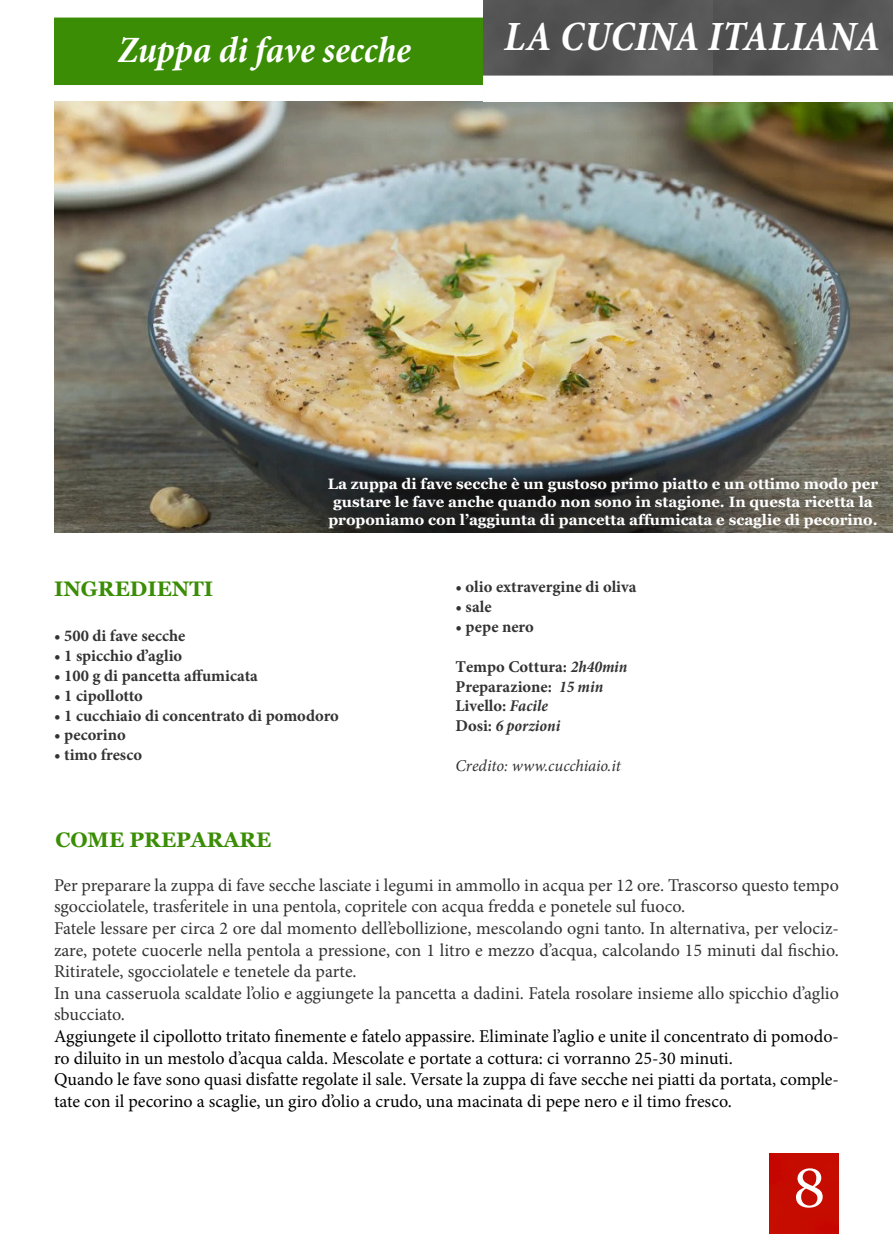
<style>
.page{position:relative;width:893px;height:1234px;background:#fff}
.page>*{position:absolute;margin:0;border:0;box-sizing:border-box;transform-origin:0 0}
.t1{font:54px "Vani";color:#fff}
.t2{font:italic 700 condensed 42px "Minion Pro";color:#fff}
.t3{font:italic 700 condensed 37.5px "Minion Pro";letter-spacing:-.005em;color:#fff}
.t4{font:700 21px "Vani";color:#3a8d04}
.t5{font:18px/21.6px "Minion Pro";color:#333}
.t6{font:18px/21.6px "Minion Pro";color:#000}
.t7{font:700 16.5px "Minion Pro";color:#333}
.t8{font:italic 16.5px "Minion Pro";color:#333}
.t9{font:italic 700 condensed 16.5px "Minion Pro";color:#333}
.t10{font:700 15px/18px "Vani";color:#fff;text-align:center}
.s1{font-style:italic;font-stretch:condensed}
.s2{font-style:normal;font-stretch:normal}
</style>
<div class="page">
<img style="left:54px;top:101px;width:838px;height:431px">
<div style="left:54px;top:18px;width:429px;height:67px;background:#3a8d04"></div>
<div style="left:770px;top:1153px;width:69px;height:80px;background:#c60c00"></div>
<img style="left:712px;top:0;width:181px;height:76px">
<img style="left:483px;top:0;width:229px;height:90px">
<p class="t3" style="left:118px;top:24px;width:295px">Zuppa di fave secche</p>
<p class="t2" style="left:504px;top:7px;width:378px">LA CUCINA ITALIANA</p>
<p class="t10" style="left:328px;top:474px;width:552px">La zuppa di fave secche è un gustoso primo piatto e un ottimo modo per gustare le fave anche quando non sono in stagione. In questa ricetta la proponiamo con l’aggiunta di pancetta affumicata e scaglie di pecorino.</p>
<p class="t4" style="left:54px;top:576px;width:161px">INGREDIENTI</p>
<p class="t7" style="left:54px;top:624px;width:133px">• 500 di fave secche</p>
<p class="t7" style="left:54px;top:644px;width:130px">• 1 spicchio d’aglio</p>
<p class="t7" style="left:54px;top:664px;width:205px">• 100 g di pancetta affumicata</p>
<p class="t7" style="left:54px;top:683px;width:90px">• 1 cipollotto</p>
<p class="t7" style="left:54px;top:703px;width:286px">• 1 cucchiaio di concentrato di pomodoro</p>
<p class="t7" style="left:54px;top:723px;width:73px">• pecorino</p>
<p class="t7" style="left:54px;top:743px;width:90px">• timo fresco</p>
<p class="t4" style="left:55px;top:826px;width:217px">COME PREPARARE</p>
<p class="t7" style="left:455px;top:575px;width:183px">• olio extravergine di oliva</p>
<p class="t7" style="left:455px;top:595px;width:38px">• sale</p>
<p class="t7" style="left:455px;top:615px;width:80px">• pepe nero</p>
<p class="t7" style="left:455px;top:654px;width:173px">Tempo Cottura: <span class="s1">2h40min</span></p>
<p class="t7" style="left:455px;top:674px;width:149px">Preparazione: <span class="s1">15 min</span></p>
<p class="t7" style="left:455px;top:694px;width:94px">Livello: <span class="s1">Facile</span></p>
<p class="t9" style="left:455px;top:714px;width:106px"><span class="s2">Dosi:</span> 6 porzioni</p>
<p class="t8" style="left:455px;top:754px;width:167px">Credito: www.cucchiaio.it</p>
<p class="t5" style="left:54px;top:874px;width:786px">Per preparare la zuppa di fave secche lasciate i legumi in ammollo in acqua per 12 ore. Trascorso questo tempo sgocciolatele, trasferitele in una pentola, copritele con acqua fredda e ponetele sul fuoco.</p>
<p class="t5" style="left:54px;top:917px;width:786px;text-align:justify">Fatele lessare per circa 2 ore dal momento dell’ebollizione, mescolando ogni tanto. In alternativa, per velociz&shy;zare, potete cuocerle nella pentola a pressione, con 1 litro e mezzo d’acqua, calcolando 15 minuti dal fischio.<br>Ritiratele, sgocciolatele e tenetele da parte.</p>
<p class="t5" style="left:54px;top:982px;width:786px">In una casseruola scaldate l’olio e aggiungete la pancetta a dadini. Fatela rosolare insieme allo spicchio d’aglio sbucciato.</p>
<p class="t6" style="left:54px;top:1025px;width:786px">Aggiungete il cipollotto tritato finemente e fatelo appassire. Eliminate l’aglio e unite il concentrato di pomodo&shy;ro diluito in un mestolo d’acqua calda. Mescolate e portate a cottura: ci vorranno 25-30 minuti.</p>
<p class="t6" style="left:54px;top:1068px;width:786px">Quando le fave sono quasi disfatte regolate il sale. Versate la zuppa di fave secche nei piatti da portata, comple&shy;tate con il pecorino a scaglie, un giro d’olio a crudo, una macinata di pepe nero e il timo fresco.</p>
<p class="t1" style="left:793px;top:1156px;width:34px">8</p>
</div>
